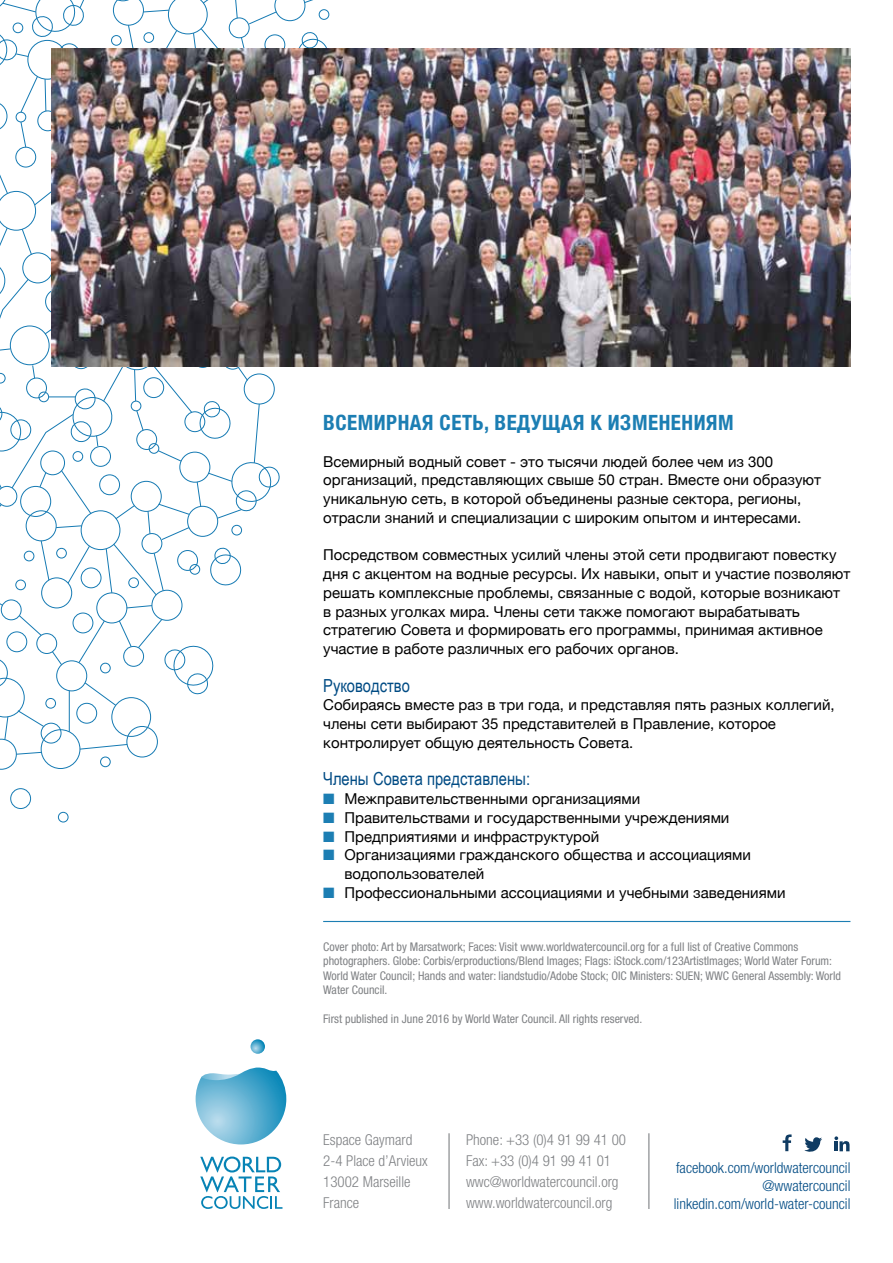
<style>
.page{position:relative;width:893px;height:1263px;background:#fff}
.page>*{position:absolute;margin:0;border:0;box-sizing:border-box;transform-origin:0 0}
.t1{font:700 condensed 21px "Helvetica Neue";letter-spacing:.025em;color:#1c7eb3}
.t2{font:18px "Arial Narrow";color:#004b84}
.t3{font:15px/18.8px "Helvetica Neue";color:#000}
.t4{font:300 condensed 15px/21px "Helvetica Neue LT";color:#808285}
.t5{font:300 condensed 15px/18px "Helvetica Neue LT";color:#004b84;text-align:right}
.t6{font:condensed 12px/14.4px "Helvetica Neue LT";color:#808285}
.s1{color:#1c7eb3}
</style>
<div class="page">
<svg style="left:108px;top:0;width:228px;height:49px"></svg>
<div style="left:112px;top:697px;width:39px;height:40px;border:1px solid #157ab3;border-radius:50%"></div>
<div style="left:1px;top:600px;width:20px;height:20px;border:1px solid #157ab3;border-radius:50%"></div>
<div style="left:10px;top:788px;width:21px;height:21px;border:1px solid #157ab3;border-radius:50%"></div>
<div style="left:73px;top:613px;width:20px;height:20px;border:1px solid #157ab3;border-radius:50%"></div>
<div style="left:152px;top:590px;width:30px;height:30px;border:1px solid #157ab3;border-radius:50%"></div>
<div style="left:97px;top:593px;width:30px;height:30px;border:1px solid #157ab3;border-radius:50%"></div>
<div style="left:56px;top:661px;width:31px;height:30px;border:1px solid #157ab3;border-radius:50%"></div>
<div style="left:37px;top:633px;width:20px;height:21px;border:1px solid #157ab3;border-radius:50%"></div>
<div style="left:77px;top:703px;width:20px;height:20px;border:1px solid #157ab3;border-radius:50%"></div>
<div style="left:123px;top:646px;width:21px;height:20px;border:1px solid #157ab3;border-radius:50%"></div>
<div style="left:7px;top:632px;width:20px;height:20px;border:1px solid #157ab3;border-radius:50%"></div>
<div style="left:127px;top:726px;width:31px;height:31px;border:1px solid #157ab3;border-radius:50%"></div>
<div style="left:41px;top:729px;width:39px;height:40px;border:1px solid #157ab3;border-radius:50%"></div>
<div style="left:41px;top:723px;width:20px;height:20px;border:1px solid #157ab3;border-radius:50%"></div>
<svg style="left:138px;top:619px;width:76px;height:76px"></svg>
<svg style="left:119px;top:620px;width:13px;height:27px"></svg>
<svg style="left:78px;top:620px;width:27px;height:43px"></svg>
<hr style="left:69px;top:691px;width:1px;height:41px;background:#157ab3">
<div style="left:46px;top:698px;width:10px;height:10px;border:1px solid #157ab3;border-radius:50%"></div>
<div style="left:100px;top:757px;width:10px;height:10px;border:1px solid #157ab3;border-radius:50%"></div>
<div style="left:100px;top:663px;width:10px;height:10px;border:1px solid #157ab3;border-radius:50%"></div>
<div style="left:58px;top:812px;width:10px;height:10px;border:1px solid #157ab3;border-radius:50%"></div>
<div style="left:10px;top:326px;width:39px;height:39px;border:1px solid #157ab3;border-radius:50%"></div>
<svg style="left:79px;top:744px;width:49px;height:6px"></svg>
<svg style="left:84px;top:682px;width:32px;height:24px"></svg>
<svg style="left:52px;top:651px;width:10px;height:14px"></svg>
<svg style="left:19px;top:615px;width:23px;height:21px"></svg>
<svg style="left:0;top:659px;width:44px;height:110px"></svg>
<svg style="left:0;top:0;width:96px;height:351px"></svg>
<svg style="left:0;top:358px;width:280px;height:250px"></svg>
<div style="left:99px;top:475px;width:21px;height:20px;border:1px solid #157ab3;border-radius:50%"></div>
<img style="left:51px;top:49px;width:799px;height:317px">
<svg style="left:251px;top:1039px;width:14px;height:15px"></svg>
<svg style="left:196px;top:1067px;width:90px;height:77px"></svg>
<svg style="left:200px;top:1156px;width:82px;height:53px"></svg>
<hr style="left:323px;top:921px;width:527px;height:1px;background:#1c7eb3">
<hr style="left:448px;top:1133px;width:2px;height:76px;background:#808285">
<hr style="left:648px;top:1133px;width:1px;height:76px;background:#808285">
<svg style="left:804px;top:1137px;width:18px;height:15px"></svg>
<svg style="left:783px;top:1134px;width:9px;height:17px"></svg>
<svg style="left:834px;top:1136px;width:15px;height:15px"></svg>
<h1 class="t1" style="left:323px;top:405px;width:412px">ВСЕМИРНАЯ СЕТЬ, ВЕДУЩАЯ К ИЗМЕНЕНИЯМ</h1>
<p class="t3" style="left:323px;top:453px;width:499px">Всемирный водный совет - это тысячи людей более чем из 300 организаций, представляющих свыше 50 стран. Вместе они образуют уникальную сеть, в которой объединены разные сектора, регионы, отрасли знаний и специализации с широким опытом и интересами.</p>
<p class="t3" style="left:323px;top:546px;width:529px">Посредством совместных усилий члены этой сети продвигают повестку дня с акцентом на водные ресурсы. Их навыки, опыт и участие позволяют решать комплексные проблемы, связанные с водой, которые возникают в разных уголках мира. Члены сети также помогают вырабатывать стратегию Совета и формировать его программы, принимая активное участие в работе различных его рабочих органов.</p>
<p class="t2" style="left:323px;top:672px;width:88px">Руководство</p>
<p class="t3" style="left:323px;top:696px;width:513px">Собираясь вместе раз в три года, и представляя пять разных коллегий, члены сети выбирают 35 представителей в Правление, которое контролирует общую деятельность Совета.</p>
<p class="t2" style="left:323px;top:766px;width:209px">Члены Совета представлены:</p>
<p class="t3" style="left:323px;top:790px;width:319px"><span class="s1">■</span> Межправительственными организациями</p>
<p class="t3" style="left:323px;top:809px;width:408px"><span class="s1">■</span> Правительствами и государственными учреждениями</p>
<p class="t3" style="left:323px;top:828px;width:278px"><span class="s1">■</span> Предприятиями и инфраструктурой</p>
<p class="t3" style="left:344px;top:846px;width:408px;text-indent:-21px"><span class="s1">■</span> Организациями гражданского общества и ассоциациями водопользователей</p>
<p class="t3" style="left:323px;top:884px;width:464px"><span class="s1">■</span> Профессиональными ассоциациями и учебными заведениями</p>
<p class="t6" style="left:323px;top:939px;width:519px">Cover photo: Art by Marsatwork; Faces: Visit www.worldwatercouncil.org for a full list of Creative Commons photographers. Globe: Corbis/erproductions/Blend Images; Flags: iStock.com/123ArtistImages; World Water Forum:<br>World Water Council; Hands and water: liandstudio/Adobe Stock; OIC Ministers: SUEN; WWC General Assembly: World Water Council.</p>
<p class="t6" style="left:323px;top:1011px;width:321px">First published in June 2016 by World Water Council. All rights reserved.</p>
<p class="t4" style="left:323px;top:1129px;width:106px">Espace Gaymard<br>2-4 Place d’Arvieux<br>13002 Marseille<br>France</p>
<p class="t4" style="left:466px;top:1129px;width:162px">Phone: +33 (0)4 91 99 41 00<br>Fax: +33 (0)4 91 99 41 01 wwc@worldwatercouncil.org www.worldwatercouncil.org</p>
<p class="t5" style="left:674px;top:1159px;width:178px">facebook.com/worldwatercouncil @wwatercouncil linkedin.com/world-water-council</p>
</div>
